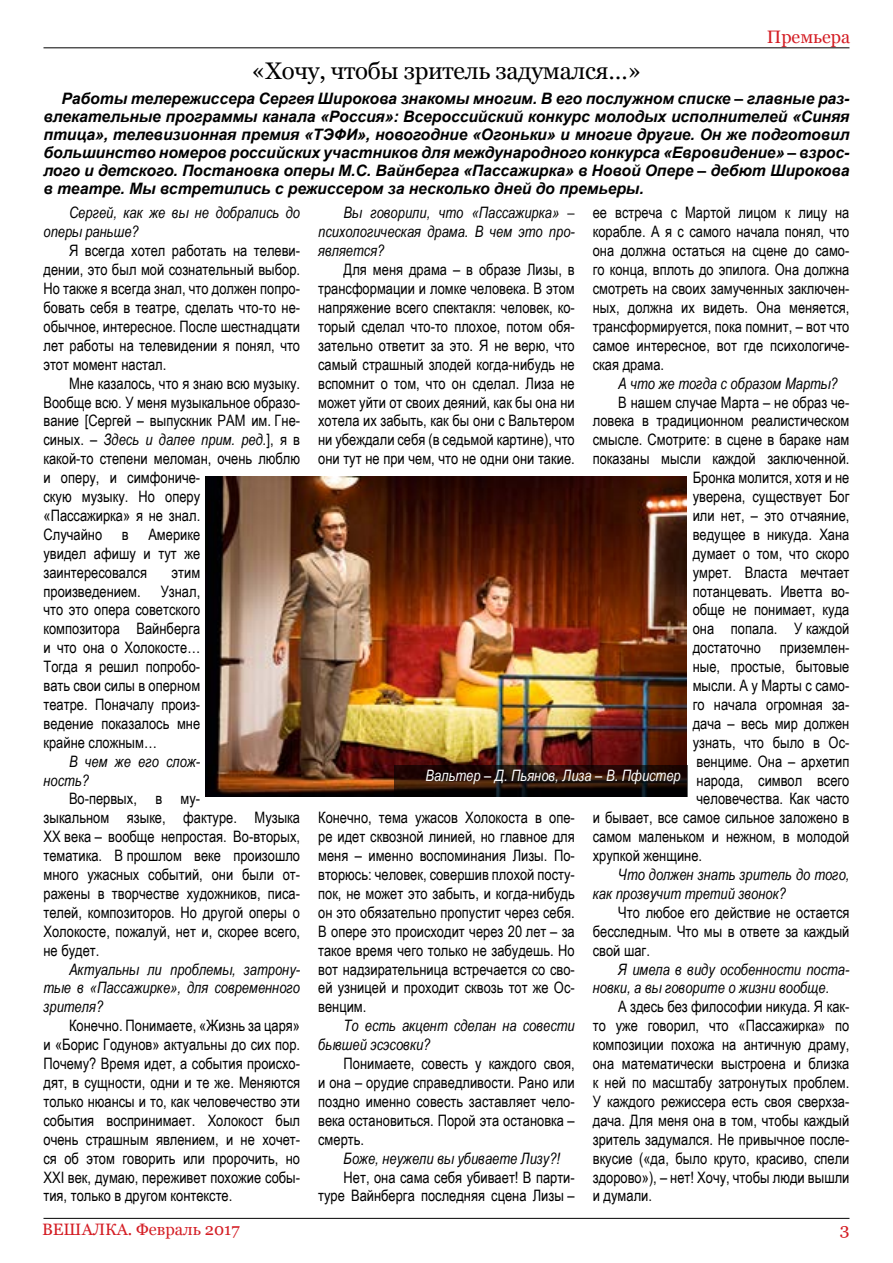
<style>
.page{position:relative;width:893px;height:1263px;background:#fff}
.page>*{position:absolute;margin:0;border:0;box-sizing:border-box;transform-origin:0 0}
.t1{font:24px "Georgia";letter-spacing:-.015em;color:#000}
.t2{font:18px "Georgia";color:#d41c23}
.t3{font:16.5px "Georgia";color:#d41c23}
.t4{font:16.5px "Georgia";color:#d41c23;scale:1.08 1}
.t5{font:15.75px/18.9px "Arial Narrow";color:#000;text-align:justify}
.t6{font:italic 700 15.75px/18.1px "Arial";letter-spacing:-.005em;color:#000;text-align:justify}
.t7{font:italic 15.75px/18.9px "Arial Narrow";color:#000}
.t8{font:italic 15.75px "Arial Narrow";color:#fff}
.s1{font-style:italic}
.s2{font-style:normal}
</style>
<div class="page">
<hr style="left:44px;top:1218px;width:805px;height:1px;background:#000">
<hr style="left:44px;top:47px;width:805px;height:1px;background:#000">
<img style="left:206px;top:476px;width:481px;height:320px">
<svg style="left:394px;top:765px;width:294px;height:31px;background:#1f0d08"></svg>
<h1 class="t1" style="left:252px;top:56px;width:391px">«Хочу, чтобы зритель задумался…»</h1>
<p class="t2" style="left:767px;top:26px;width:85px">Премьера</p>
<p class="t6" style="left:43px;top:89px;width:808px;text-indent:18px">Работы телережиссера Сергея Широкова знакомы многим. В его послужном списке – главные раз&shy;влекательные программы канала «Россия»: Всероссийский конкурс молодых исполнителей «Синяя птица», телевизионная премия «ТЭФИ», новогодние «Огоньки» и многие другие. Он же подготовил большинство номеров российских участников для международного конкурса «Евровидение» – взрос&shy;лого и детского. Постановка оперы М.С. Вайнберга «Пассажирка» в Новой Опере – дебют Широкова в театре. Мы встретились с режиссером за несколько дней до премьеры.</p>
<p class="t7" style="left:44px;top:203px;width:258px;text-indent:25px">Сергей, как же вы не добрались до оперы раньше?</p>
<p class="t5" style="left:44px;top:241px;width:258px;text-indent:25px">Я всегда хотел работать на телеви&shy;дении, это был мой сознательный выбор.<br>Но также я всегда знал, что должен попро&shy;бовать себя в театре, сделать что-то не&shy;обычное, интересное. После шестнадцати лет работы на телевидении я понял, что этот момент настал.</p>
<p class="t5" style="left:44px;top:373px;width:258px;text-align:left;text-indent:25px">Мне казалось, что я знаю всю музыку.<br>Вообще всю. У меня музыкальное образо&shy;вание [Сергей – выпускник РАМ им. Гне&shy;синых. – <span class="s1">Здесь и далее прим. ред.</span>], я в какой-то степени меломан, очень люблю и оперу, и симфониче-<br>скую музыку. Но оперу<br>«Пассажирка» я не знал.<br>Случайно в Америке<br>увидел афишу и тут же заинтересовался</p>
<p class="t5" style="left:172px;top:562px;width:30px">этим</p>
<p class="t5" style="left:44px;top:581px;width:158px;text-indent:117px">Узнал, что это опера советского композитора Вайнберга и что она о Холокосте… Тогда я решил попробо&shy;вать свои силы в оперном театре. Поначалу произ&shy;ведение показалось мне крайне сложным…</p>
<p class="t7" style="left:44px;top:751px;width:158px;text-indent:25px">В чем же его слож&shy;ность?</p>
<p class="t5" style="left:44px;top:789px;width:258px;text-align:left;text-indent:25px">Во-первых, в му-<br>зыкальном языке, фактуре. Музыка<br>XX века – вообще непростая. Во-вторых, тематика. В прошлом веке произошло много ужасных событий, они были от&shy;ражены в творчестве художников, писа&shy;телей, композиторов. Но другой оперы о<br>Холокосте, пожалуй, нет и, скорее всего, не будет.</p>
<p class="t7" style="left:44px;top:959px;width:258px;text-align:justify;text-indent:25px">Актуальны ли проблемы, затрону&shy;тые в «Пассажирке», для современного зрителя?</p>
<p class="t5" style="left:44px;top:1016px;width:258px;text-indent:25px">Конечно. Понимаете, «Жизнь за царя» и «Борис Годунов» актуальны до сих пор.<br>Почему? Время идет, а события происхо&shy;дят, в сущности, одни и те же. Меняются только нюансы и то, как человечество эти события воспринимает. Холокост был очень страшным явлением, и не хочет&shy;ся об этом говорить или пророчить, но XXI век, думаю, переживет похожие собы&shy;тия, только в другом контексте.</p>
<p class="t5" style="left:44px;top:581px;width:99px">произведением.</p>
<p class="t7" style="left:318px;top:203px;width:258px;text-align:justify;text-indent:25px">Вы говорили, что «Пассажирка» – психологическая драма. В чем это про&shy;является?</p>
<p class="t5" style="left:318px;top:260px;width:258px;text-indent:25px">Для меня драма – в образе Лизы, в трансформации и ломке человека. В этом напряжение всего спектакля: человек, ко&shy;торый сделал что-то плохое, потом обя&shy;зательно ответит за это. Я не верю, что самый страшный злодей когда-нибудь не вспомнит о том, что он сделал. Лиза не может уйти от своих деяний, как бы она ни хотела их забыть, как бы они с Вальтером ни убеждали себя (в седьмой картине), что они тут не при чем, что не одни они такие.</p>
<p class="t5" style="left:593px;top:203px;width:258px">ее встреча с Мартой лицом к лицу на корабле. А я с самого начала понял, что она должна остаться на сцене до само&shy;го конца, вплоть до эпилога. Она должна смотреть на своих замученных заключен&shy;ных, должна их видеть. Она меняется, трансформируется, пока помнит, – вот что самое интересное, вот где психологиче&shy;ская драма.</p>
<p class="t7" style="left:618px;top:373px;width:221px">А что же тогда с образом Марты?</p>
<p class="t5" style="left:618px;top:392px;width:233px">В нашем случае Марта – не образ че-</p>
<p class="t5" style="left:593px;top:411px;width:258px">ловека в традиционном реалистическом</p>
<p class="t5" style="left:593px;top:430px;width:258px">смысле. Смотрите: в сцене в бараке нам</p>
<p class="t5" style="left:593px;top:449px;width:258px">показаны мысли каждой заключенной.</p>
<p class="t5" style="left:693px;top:467px;width:158px">Бронка молится, хотя и не</p>
<p class="t5" style="left:693px;top:486px;width:158px">уверена, существует Бог</p>
<p class="t5" style="left:693px;top:505px;width:158px">или нет, – это отчаяние,</p>
<p class="t5" style="left:693px;top:524px;width:158px">ведущее в никуда. Хана</p>
<p class="t5" style="left:693px;top:543px;width:158px">думает о том, что скоро</p>
<p class="t5" style="left:693px;top:562px;width:158px">умрет. Власта мечтает</p>
<p class="t5" style="left:693px;top:581px;width:158px">потанцевать. Иветта во-</p>
<p class="t5" style="left:693px;top:600px;width:158px">обще не понимает, куда</p>
<p class="t5" style="left:693px;top:619px;width:158px">она попала. У каждой</p>
<p class="t5" style="left:693px;top:638px;width:158px">достаточно приземлен-</p>
<p class="t5" style="left:693px;top:656px;width:158px">ные, простые, бытовые</p>
<p class="t5" style="left:693px;top:675px;width:158px">мысли. А у Марты с само-</p>
<p class="t5" style="left:693px;top:694px;width:158px">го начала огромная за-</p>
<p class="t5" style="left:693px;top:713px;width:158px">дача – весь мир должен</p>
<p class="t5" style="left:693px;top:732px;width:158px">узнать, что было в Ос-</p>
<p class="t5" style="left:696px;top:751px;width:154px">венциме. Она – архетип</p>
<p class="t5" style="left:696px;top:770px;width:154px">народа, символ всего</p>
<p class="t5" style="left:696px;top:789px;width:154px">человечества. Как часто</p>
<p class="t5" style="left:593px;top:808px;width:258px">и бывает, все самое сильное заложено в</p>
<p class="t5" style="left:593px;top:827px;width:258px">самом маленьком и нежном, в молодой</p>
<p class="t5" style="left:593px;top:845px;width:111px">хрупкой женщине.</p>
<p class="t7" style="left:593px;top:865px;width:258px;text-indent:25px">Что должен знать зритель до того, как прозвучит третий звонок?</p>
<p class="t5" style="left:593px;top:902px;width:258px;text-indent:25px">Что любое его действие не остается бесследным. Что мы в ответе за каждый свой шаг.</p>
<p class="t7" style="left:593px;top:959px;width:258px;text-indent:25px">Я имела в виду особенности поста&shy;новки, а вы говорите о жизни вообще.</p>
<p class="t5" style="left:593px;top:997px;width:258px;text-indent:25px">А здесь без философии никуда. Я как&shy;то уже говорил, что «Пассажирка» по композиции похожа на античную драму, она математически выстроена и близка к ней по масштабу затронутых проблем.<br>У каждого режиссера есть своя сверхза&shy;дача. Для меня она в том, чтобы каждый зритель задумался. Не привычное после&shy;вкусие («да, было круто, красиво, спели здорово»), – нет! Хочу, чтобы люди вышли и думали.</p>
<p class="t8" style="left:426px;top:765px;width:257px">Вальтер <span class="s2">–</span> Д. Пьянов, Лиза <span class="s2">–</span> В. Пфистер</p>
<p class="t5" style="left:318px;top:808px;width:258px">Конечно, тема ужасов Холокоста в опе&shy;ре идет сквозной линией, но главное для меня – именно воспоминания Лизы. По&shy;вторюсь: человек, совершив плохой посту&shy;пок, не может это забыть, и когда-нибудь он это обязательно пропустит через себя.<br>В опере это происходит через 20 лет – за такое время чего только не забудешь. Но вот надзирательница встречается со сво&shy;ей узницей и проходит сквозь тот же Ос&shy;венцим.</p>
<p class="t7" style="left:318px;top:1016px;width:258px;text-indent:25px">То есть акцент сделан на совести бывшей эсэсовки?</p>
<p class="t5" style="left:318px;top:1053px;width:258px;text-indent:25px">Понимаете, совесть у каждого своя, и она – орудие справедливости. Рано или поздно именно совесть заставляет чело&shy;века остановиться. Порой эта остановка – смерть.</p>
<p class="t7" style="left:344px;top:1148px;width:218px">Боже, неужели вы убиваете Лизу?!</p>
<p class="t5" style="left:318px;top:1167px;width:258px;text-align:right">Нет, она сама себя убивает! В парти&shy;туре Вайнберга последняя сцена Лизы –</p>
<p class="t3" style="left:42px;top:1219px;width:199px">ВЕШАЛКА. Февраль 2017</p>
<p class="t4" style="left:840px;top:1219px;width:11px">3</p>
</div>
